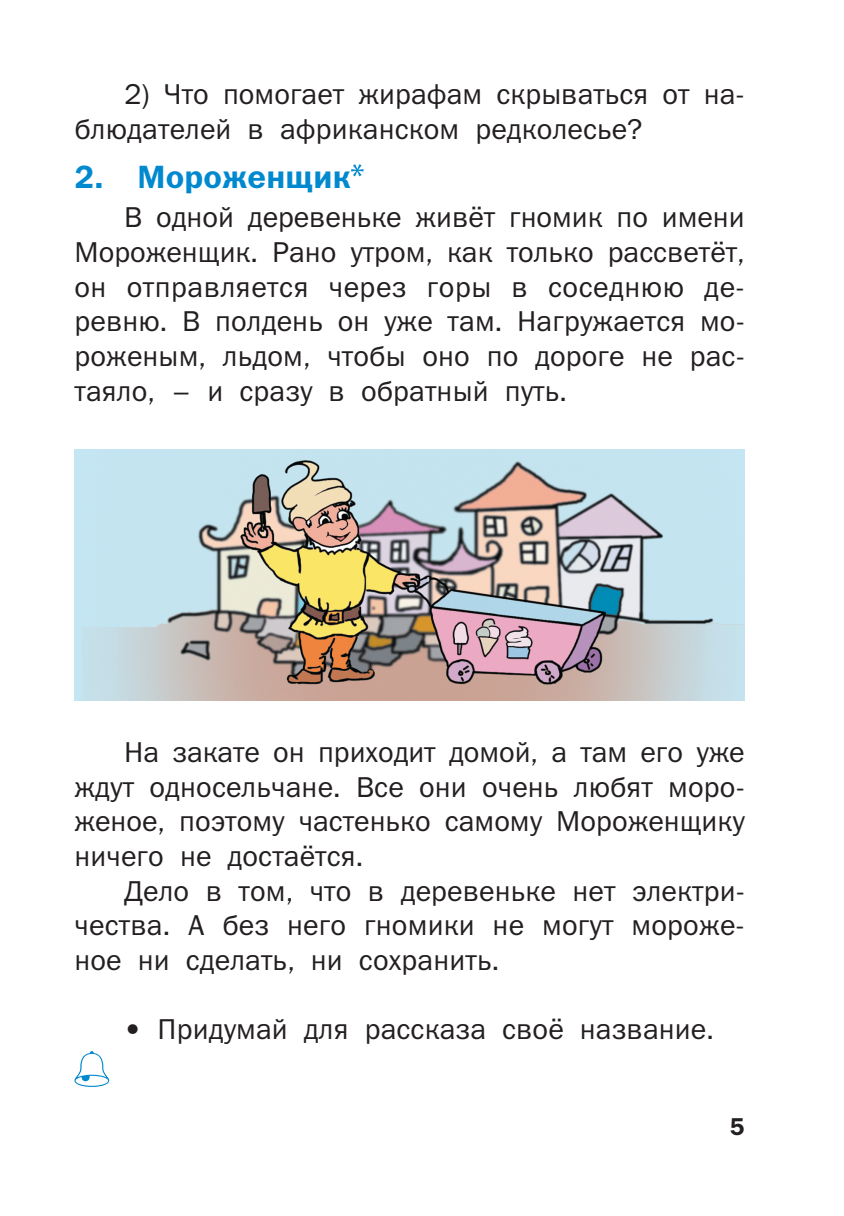
<style>
.page{position:relative;width:844px;height:1216px;background:#fff}
.page>*{position:absolute;margin:0;border:0;box-sizing:border-box;transform-origin:0 0}
.t1{font:32.38px "Franklin Gothic Demi ITC";letter-spacing:.005em;color:#0089cf}
.t2{font:28.88px/34.6px "Franklin Gothic Book ITC";letter-spacing:.005em;color:#231f20;text-align:justify}
.t3{font:24.5px "Franklin Gothic Demi ITC";color:#231f20}
</style>
<div class="page">
<svg style="left:351px;top:164px;width:12px;height:12px"></svg>
<svg style="left:74px;top:1051px;width:35px;height:35px"></svg>
<img style="left:75px;top:449px;width:669px;height:251px">
<p class="t2" style="left:74px;top:81px;width:671px;text-indent:50px">2) Что помогает жирафам скрываться от на&shy;блюдателей в африканском редколесье?</p>
<p class="t1" style="left:74px;top:157px;width:278px">2. Мороженщик</p>
<p class="t2" style="left:74px;top:204px;width:671px;text-indent:50px">В одной деревеньке живёт гномик по имени Мороженщик. Рано утром, как только рассветёт, он отправляется через горы в соседнюю де&shy;ревню. В полдень он уже там. Нагружается мо&shy;роженым, льдом, чтобы оно по дороге не рас&shy;таяло, – и сразу в обратный путь.</p>
<p class="t2" style="left:74px;top:738px;width:671px;text-indent:50px">На закате он приходит домой, а там его уже ждут односельчане. Все они очень любят моро&shy;женое, поэтому частенько самому Мороженщику ничего не достаётся.</p>
<p class="t2" style="left:74px;top:877px;width:671px;text-indent:50px">Дело в том, что в деревеньке нет электри&shy;чества. А без него гномики не могут мороже&shy;ное ни сделать, ни сохранить.</p>
<p class="t2" style="left:124px;top:1015px;width:591px">• Придумай для рассказа своё название.</p>
<p class="t3" style="left:729px;top:1111px;width:16px">5</p>
</div>
